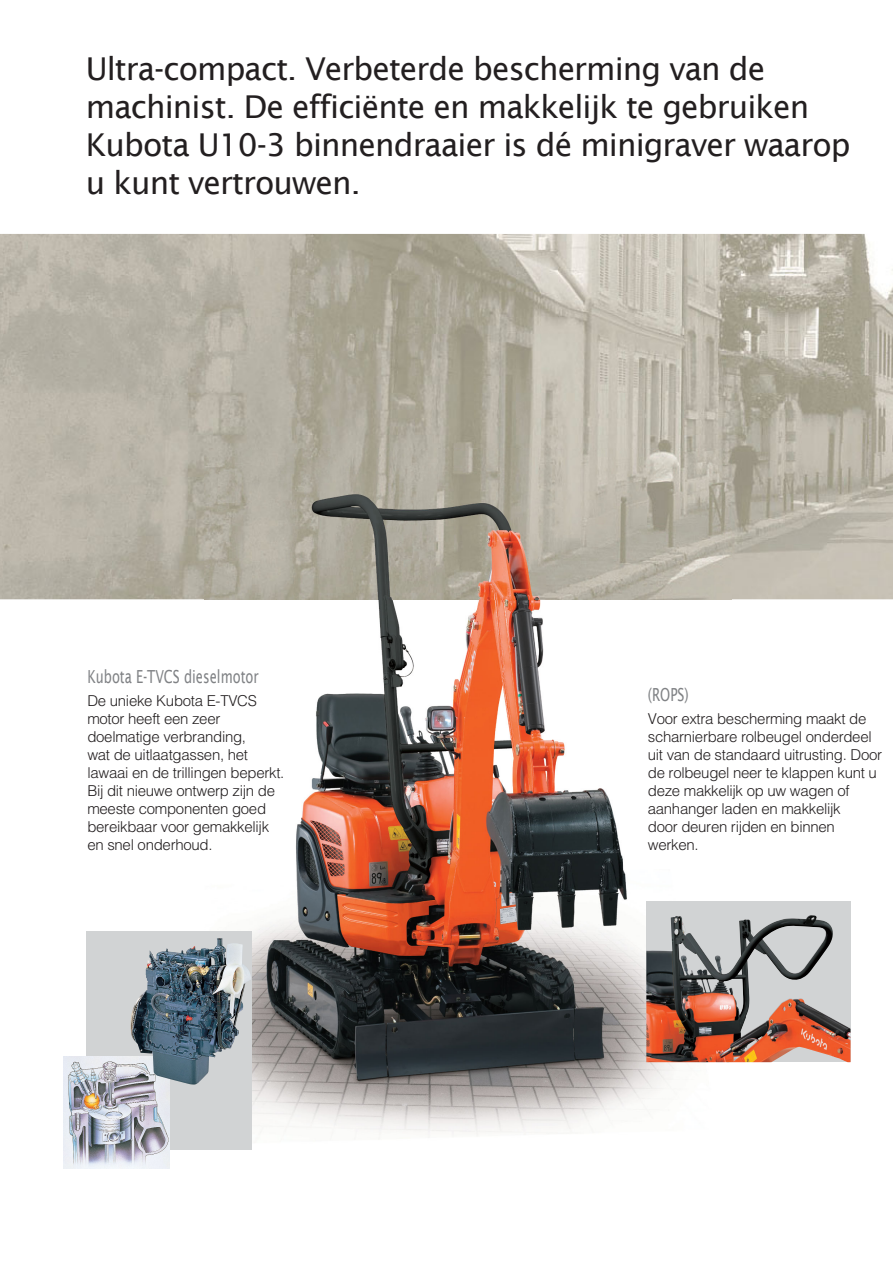
<style>
.page{position:relative;width:893px;height:1263px;background:#fff}
.page>*{position:absolute;margin:0;border:0;box-sizing:border-box;transform-origin:0 0}
.t1{font:31.5px/37.8px "Lucida Sans";letter-spacing:-.03em;color:#231f20}
.t2{font:18px "Lucida Sans";color:#808285;scale:.72 1}
.t3{font:300 15px/18px "Helvetica";letter-spacing:-.02em;color:#231f20}
</style>
<div class="page">
<img style="left:0;top:234px;width:893px;height:365px">
<img style="left:204px;top:449px;width:527px;height:687px">
<div style="left:87px;top:931px;width:165px;height:219px;background:#d1d3d4"></div>
<img style="left:64px;top:1057px;width:106px;height:111px">
<img style="left:131px;top:938px;width:120px;height:147px">
<div style="left:646px;top:901px;width:204px;height:161px;background:#d1d3d4"></div>
<img style="left:646px;top:916px;width:204px;height:146px">
<h1 class="t1" style="left:86px;top:50px;width:766px">Ultra-compact. Verbeterde bescherming van de machinist. De efficiënte en makkelijk te gebruiken Kubota U10-3 binnendraaier is dé minigraver waarop u kunt vertrouwen.</h1>
<p class="t2" style="left:87px;top:666px;width:240px">Kubota E-TVCS dieselmotor</p>
<p class="t3" style="left:87px;top:693px;width:199px">De unieke Kubota E-TVCS motor heeft een zeer doelmatige verbranding,<br>wat de uitlaatgassen, het lawaai en de trillingen beperkt.<br>Bij dit nieuwe ontwerp zijn de meeste componenten goed bereikbaar voor gemakkelijk en snel onderhoud.</p>
<p class="t2" style="left:648px;top:684px;width:58px">(ROPS)</p>
<p class="t3" style="left:648px;top:711px;width:236px">Voor extra bescherming maakt de scharnierbare rolbeugel onderdeel uit van de standaard uitrusting. Door de rolbeugel neer te klappen kunt u deze makkelijk op uw wagen of aanhanger laden en makkelijk<br>door deuren rijden en binnen werken.</p>
</div>
